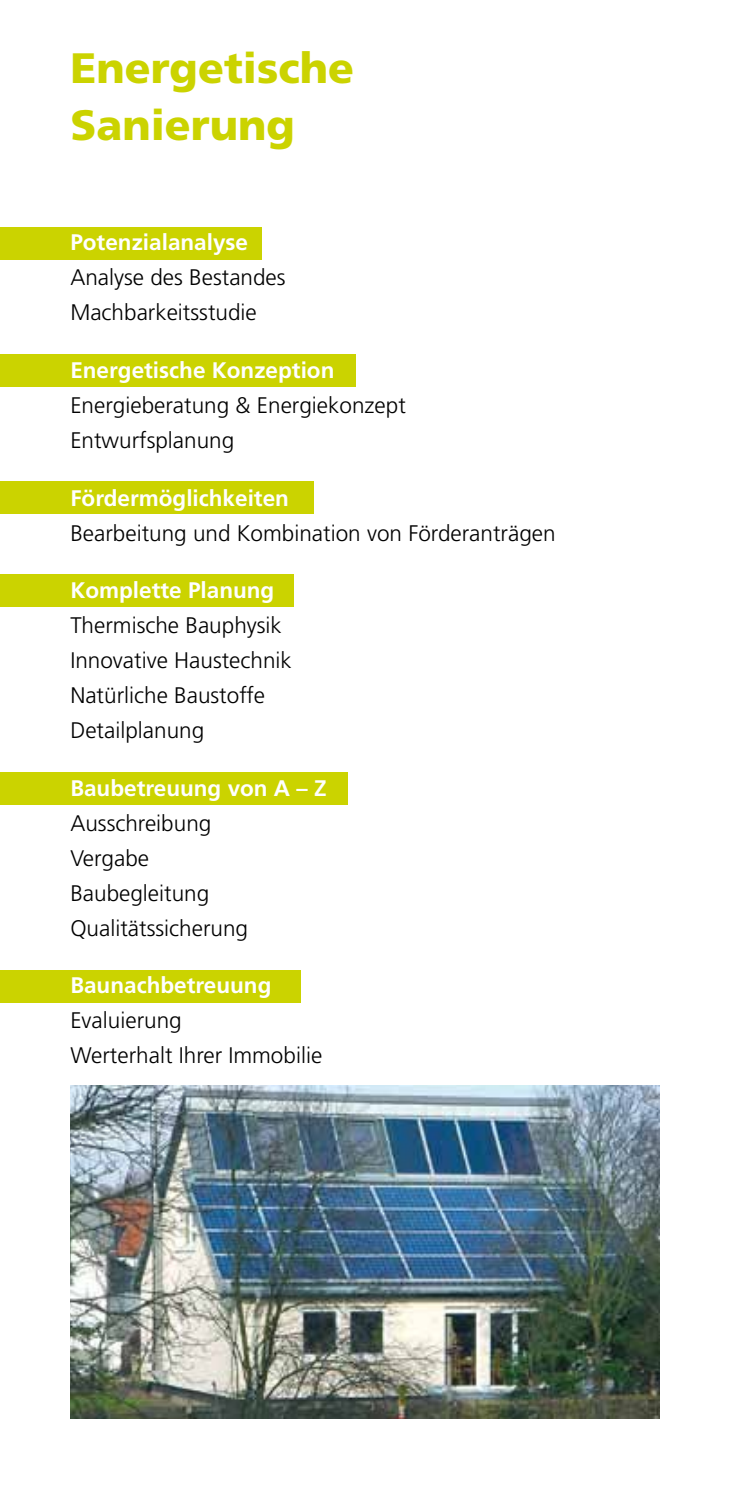
<style>
.page{position:relative;width:745px;height:1489px;background:#fff}
.page>*{position:absolute;margin:0;border:0;box-sizing:border-box;transform-origin:0 0}
.t1{font:900 42.5px/57.5px "Frutiger";color:#cbd300}
.t2{font:300 22.5px/35px "Frutiger";color:#000}
.t3{font:700 22.5px "Frutiger";color:#fff}
</style>
<div class="page">
<img style="left:70px;top:1085px;width:588px;height:332px">
<div style="left:0;top:227px;width:262px;height:32px;background:#cbd300"></div>
<div style="left:0;top:354px;width:356px;height:32px;background:#cbd300"></div>
<div style="left:0;top:482px;width:313px;height:32px;background:#cbd300"></div>
<div style="left:0;top:574px;width:293px;height:32px;background:#cbd300"></div>
<div style="left:0;top:772px;width:347px;height:32px;background:#cbd300"></div>
<div style="left:0;top:969px;width:301px;height:33px;background:#cbd300"></div>
<h1 class="t1" style="left:70px;top:38px;width:285px">Energetische<br>Sanierung</h1>
<p class="t3" style="left:70px;top:229px;width:179px">Potenzialanalyse</p>
<p class="t2" style="left:70px;top:260px;width:217px">Analyse des Bestandes<br>Machbarkeitsstudie</p>
<p class="t3" style="left:70px;top:357px;width:265px">Energetische Konzeption</p>
<p class="t2" style="left:70px;top:387px;width:337px">Energieberatung &amp; Energiekonzept<br>Entwurfsplanung</p>
<p class="t3" style="left:70px;top:484px;width:220px">Fördermöglichkeiten</p>
<p class="t2" style="left:70px;top:515px;width:486px">Bearbeitung und Kombination von Förderanträgen</p>
<p class="t3" style="left:70px;top:577px;width:205px">Komplette Planung</p>
<p class="t2" style="left:70px;top:607px;width:223px">Thermische Bauphysik<br>Innovative Haustechnik<br>Natürliche Baustoffe<br>Detailplanung</p>
<p class="t3" style="left:70px;top:774px;width:257px">Baubetreuung von A – Z</p>
<p class="t2" style="left:70px;top:805px;width:179px">Ausschreibung<br>Vergabe<br>Baubegleitung<br>Qualitätssicherung</p>
<p class="t3" style="left:70px;top:972px;width:202px">Baunachbetreuung</p>
<p class="t2" style="left:70px;top:1003px;width:253px">Evaluierung<br>Werterhalt Ihrer Immobilie</p>
</div>
